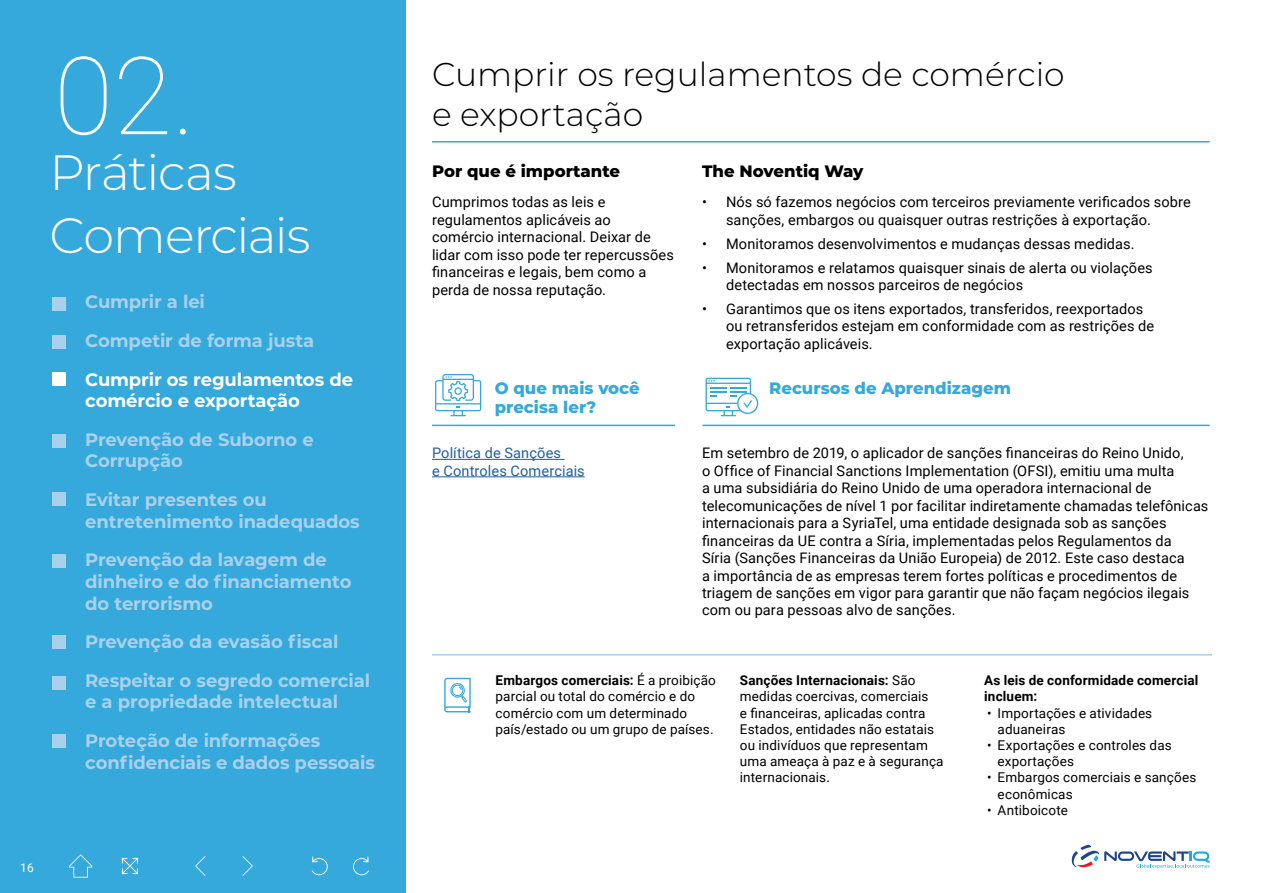
<style>
.page{position:relative;width:1263px;height:893px;background:#fff}
.page>*{position:absolute;margin:0;border:0;box-sizing:border-box;transform-origin:0 0}
.t1{font:100 108px "Roboto";color:#fff}
.t2{font:300 49.5px/63px "Montserrat";letter-spacing:-.025em;color:#fff}
.t3{font:300 33px/39.6px "Montserrat";color:#000}
.t4{font:700 18px/21.6px "Montserrat";letter-spacing:-.005em;color:#aad1ec}
.t5{font:700 18px/21.6px "Montserrat";letter-spacing:-.005em;color:#fff}
.t6{font:800 16.5px/19.8px "Montserrat";color:#35a9db}
.t7{font:800 16.5px "Montserrat";color:#000}
.t8{font:14.55px/17.4px "Roboto";letter-spacing:.01em;color:#000}
.t9{font:14.55px/17.4px "Roboto";letter-spacing:.01em;color:#215e9e}
.t10{font:13.5px/16.2px "Roboto";letter-spacing:.01em;color:#000}
.t11{font:700 13.5px/16.2px "Roboto";letter-spacing:.015em;color:#000}
.t12{font:12px "Roboto";color:#fff}
.s1{font-weight:700}
</style>
<div class="page">
<hr style="left:432px;top:459px;width:132px;height:1px;background:#215e9e">
<hr style="left:432px;top:476px;width:153px;height:1px;background:#215e9e">
<hr style="left:432px;top:141px;width:778px;height:2px;background:#35a9db">
<svg style="left:435px;top:374px;width:46px;height:42px"></svg>
<svg style="left:705px;top:378px;width:53px;height:38px"></svg>
<hr style="left:432px;top:425px;width:243px;height:1px;background:#35a9db">
<hr style="left:702px;top:425px;width:508px;height:1px;background:#35a9db">
<div style="left:0;top:0;width:405px;height:893px;background:#35a9db"></div>
<svg style="left:444px;top:678px;width:27px;height:34px"></svg>
<hr style="left:432px;top:654px;width:780px;height:2px;background:#a9d0ec">
<div style="left:52px;top:297px;width:14px;height:14px;background:#aad1ec"></div>
<div style="left:52px;top:492px;width:14px;height:14px;background:#aad1ec"></div>
<div style="left:52px;top:335px;width:14px;height:14px;background:#aad1ec"></div>
<div style="left:52px;top:554px;width:14px;height:14px;background:#aad1ec"></div>
<div style="left:52px;top:373px;width:14px;height:13px;background:#fff"></div>
<div style="left:52px;top:635px;width:14px;height:14px;background:#aad1ec"></div>
<div style="left:52px;top:434px;width:14px;height:14px;background:#aad1ec"></div>
<div style="left:52px;top:676px;width:14px;height:13px;background:#aad1ec"></div>
<div style="left:52px;top:734px;width:14px;height:13px;background:#aad1ec"></div>
<svg style="left:1071px;top:845px;width:139px;height:23px"></svg>
<svg style="left:122px;top:858px;width:16px;height:16px"></svg>
<svg style="left:353px;top:857px;width:16px;height:18px"></svg>
<svg style="left:242px;top:856px;width:11px;height:20px"></svg>
<svg style="left:69px;top:854px;width:24px;height:24px"></svg>
<svg style="left:195px;top:856px;width:11px;height:20px"></svg>
<svg style="left:312px;top:857px;width:16px;height:18px"></svg>
<h1 class="t1" style="left:54px;top:20px;width:143px">02.</h1>
<h2 class="t2" style="left:50px;top:140px;width:263px">Práticas<br>Comerciais</h2>
<p class="t4" style="left:85px;top:282px;width:230px;line-height:38.5px">Cumprir a lei<br>Competir de forma justa</p>
<p class="t5" style="left:85px;top:368px;width:269px">Cumprir os regulamentos de comércio e exportação</p>
<p class="t4" style="left:85px;top:428px;width:230px">Prevenção de Suborno e<br>Corrupção</p>
<p class="t4" style="left:85px;top:488px;width:276px">Evitar presentes ou entretenimento inadequados</p>
<p class="t4" style="left:85px;top:548px;width:268px">Prevenção da lavagem de dinheiro e do financiamento do terrorismo</p>
<p class="t4" style="left:85px;top:622px;width:286px;line-height:38.5px">Prevenção da evasão fiscal<br>Respeitar o segredo comercial</p>
<p class="t4" style="left:85px;top:682px;width:255px;line-height:38.5px">e a propriedade intelectual<br>Proteção de informações</p>
<p class="t4" style="left:85px;top:750px;width:291px">confidenciais e dados pessoais</p>
<p class="t12" style="left:20px;top:860px;width:15px">16</p>
<h3 class="t3" style="left:432px;top:54px;width:634px">Cumprir os regulamentos de comércio e exportação</h3>
<p class="t7" style="left:432px;top:159px;width:190px">Por que é importante</p>
<p class="t8" style="left:432px;top:193px;width:243px">Cumprimos todas as leis e regulamentos aplicáveis ao comércio internacional. Deixar de lidar com isso pode ter repercussões financeiras e legais, bem como a perda de nossa reputação.</p>
<p class="t7" style="left:702px;top:159px;width:163px">The Noventiq Way</p>
<p class="t8" style="left:726px;top:193px;width:466px;text-indent:-24px">• Nós só fazemos negócios com terceiros previamente verificados sobre sanções, embargos ou quaisquer outras restrições à exportação.</p>
<p class="t8" style="left:702px;top:234px;width:432px">• Monitoramos desenvolvimentos e mudanças dessas medidas.</p>
<p class="t8" style="left:726px;top:258px;width:428px;text-indent:-24px">• Monitoramos e relatamos quaisquer sinais de alerta ou violações detectadas em nossos parceiros de negócios</p>
<p class="t8" style="left:726px;top:299px;width:430px;text-indent:-24px">• Garantimos que os itens exportados, transferidos, reexportados ou retransferidos estejam em conformidade com as restrições de exportação aplicáveis.</p>
<p class="t6" style="left:495px;top:377px;width:147px">O que mais você precisa ler?</p>
<p class="t6" style="left:769px;top:377px;width:243px">Recursos de Aprendizagem</p>
<p class="t9" style="left:432px;top:444px;width:154px">Política de Sanções<br>e Controles Comerciais</p>
<p class="t8" style="left:702px;top:444px;width:508px">Em setembro de 2019, o aplicador de sanções financeiras do Reino Unido,<br>o Office of Financial Sanctions Implementation (OFSI), emitiu uma multa<br>a uma subsidiária do Reino Unido de uma operadora internacional de telecomunicações de nível 1 por facilitar indiretamente chamadas telefônicas internacionais para a SyriaTel, uma entidade designada sob as sanções financeiras da UE contra a Síria, implementadas pelos Regulamentos da<br>Síria (Sanções Financeiras da União Europeia) de 2012. Este caso destaca<br>a importância de as empresas terem fortes políticas e procedimentos de triagem de sanções em vigor para garantir que não façam negócios ilegais com ou para pessoas alvo de sanções.</p>
<p class="t10" style="left:495px;top:672px;width:222px"><span class="s1">Embargos comerciais:</span> É a proibição parcial ou total do comércio e do comércio com um determinado país/estado ou um grupo de países.</p>
<p class="t10" style="left:740px;top:672px;width:205px"><span class="s1">Sanções Internacionais:</span> São medidas coercivas, comerciais<br>e financeiras, aplicadas contra<br>Estados, entidades não estatais ou indivíduos que representam uma ameaça à paz e à segurança internacionais.</p>
<p class="t11" style="left:984px;top:672px;width:216px">As leis de conformidade comercial incluem:</p>
<p class="t10" style="left:998px;top:704px;width:156px;text-indent:-11px">• Importações e atividades aduaneiras</p>
<p class="t10" style="left:998px;top:737px;width:176px;text-indent:-11px">• Exportações e controles das exportações</p>
<p class="t10" style="left:998px;top:769px;width:200px;text-indent:-11px">• Embargos comerciais e sanções econômicas</p>
<p class="t10" style="left:987px;top:801px;width:82px">• Antiboicote</p>
</div>
